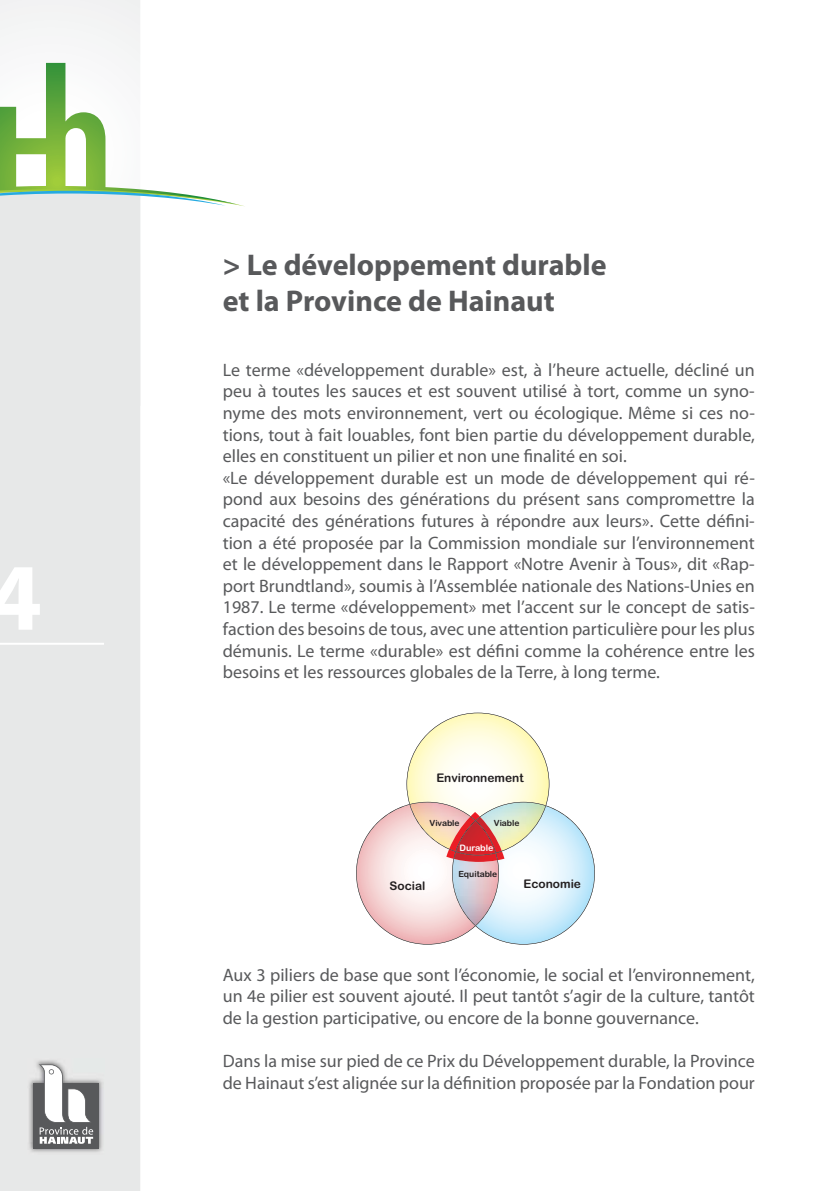
<style>
.page{position:relative;width:840px;height:1191px;background:#fff}
.page>*{position:absolute;margin:0;border:0;box-sizing:border-box;transform-origin:0 0}
.t1{font:700 96px "Myriad Pro";color:#fff}
.t2{font:700 30px/36px "Myriad Pro";color:#58595b}
.t3{font:18px/21.6px "Myriad Pro";color:#58595b}
.t4{font:12px "Arial Rounded MT Bold";color:#231f20}
.t5{font:9px "Arial Rounded MT Bold";letter-spacing:-.005em;color:#fff}
.t6{font:8.4px "Arial Rounded MT Bold";color:#231f20}
</style>
<div class="page">
<svg style="left:0;top:0;width:140px;height:1191px;background:#e8e9e9"></svg>
<svg style="left:0;top:63px;width:245px;height:346px"></svg>
<img style="left:27px;top:1058px;width:78px;height:96px">
<div style="left:33px;top:1083px;width:65px;height:65px;background:#58595b"></div>
<svg style="left:39px;top:1064px;width:54px;height:79px"></svg>
<hr style="left:0;top:643px;width:104px;height:2px;background:#fff">
<svg style="left:356px;top:712px;width:238px;height:232px"></svg>
<h1 class="t1" style="left:-11px;top:561px;width:55px">4</h1>
<h2 class="t2" style="left:223px;top:249px;width:385px">&gt; Le développement durable et la Province de Hainaut</h2>
<p class="t3" style="left:223px;top:360px;width:533px">Le terme «développement durable» est, à l’heure actuelle, décliné un peu à toutes les sauces et est souvent utilisé à tort, comme un syno&shy;nyme des mots environnement, vert ou écologique. Même si ces no&shy;tions, tout à fait louables, font bien partie du développement durable, elles en constituent un pilier et non une finalité en soi.<br>«Le développement durable est un mode de développement qui ré&shy;pond aux besoins des générations du présent sans compromettre la capacité des générations futures à répondre aux leurs». Cette défini&shy;tion a été proposée par la Commission mondiale sur l’environnement et le développement dans le Rapport «Notre Avenir à Tous», dit «Rap&shy;port Brundtland», soumis à l’Assemblée nationale des Nations-Unies en 1987. Le terme «développement» met l’accent sur le concept de satis&shy;faction des besoins de tous, avec une attention particulière pour les plus démunis. Le terme «durable» est défini comme la cohérence entre les besoins et les ressources globales de la Terre, à long terme.</p>
<p class="t4" style="left:436px;top:771px;width:89px">Environnement</p>
<p class="t6" style="left:429px;top:818px;width:31px">Vivable</p>
<p class="t6" style="left:493px;top:818px;width:27px">Viable</p>
<p class="t5" style="left:459px;top:842px;width:36px">Durable</p>
<p class="t6" style="left:458px;top:869px;width:40px">Equitable</p>
<p class="t4" style="left:389px;top:878px;width:37px">Social</p>
<p class="t4" style="left:523px;top:876px;width:59px">Economie</p>
<p class="t3" style="left:223px;top:965px;width:533px;text-align:justify">Aux 3 piliers de base que sont l’économie, le social et l’environnement, un 4e pilier est souvent ajouté. Il peut tantôt s’agir de la culture, tantôt de la gestion participative, ou encore de la bonne gouvernance.</p>
<p class="t3" style="left:223px;top:1051px;width:533px">Dans la mise sur pied de ce Prix du Développement durable, la Province de Hainaut s’est alignée sur la définition proposée par la Fondation pour</p>
</div>
